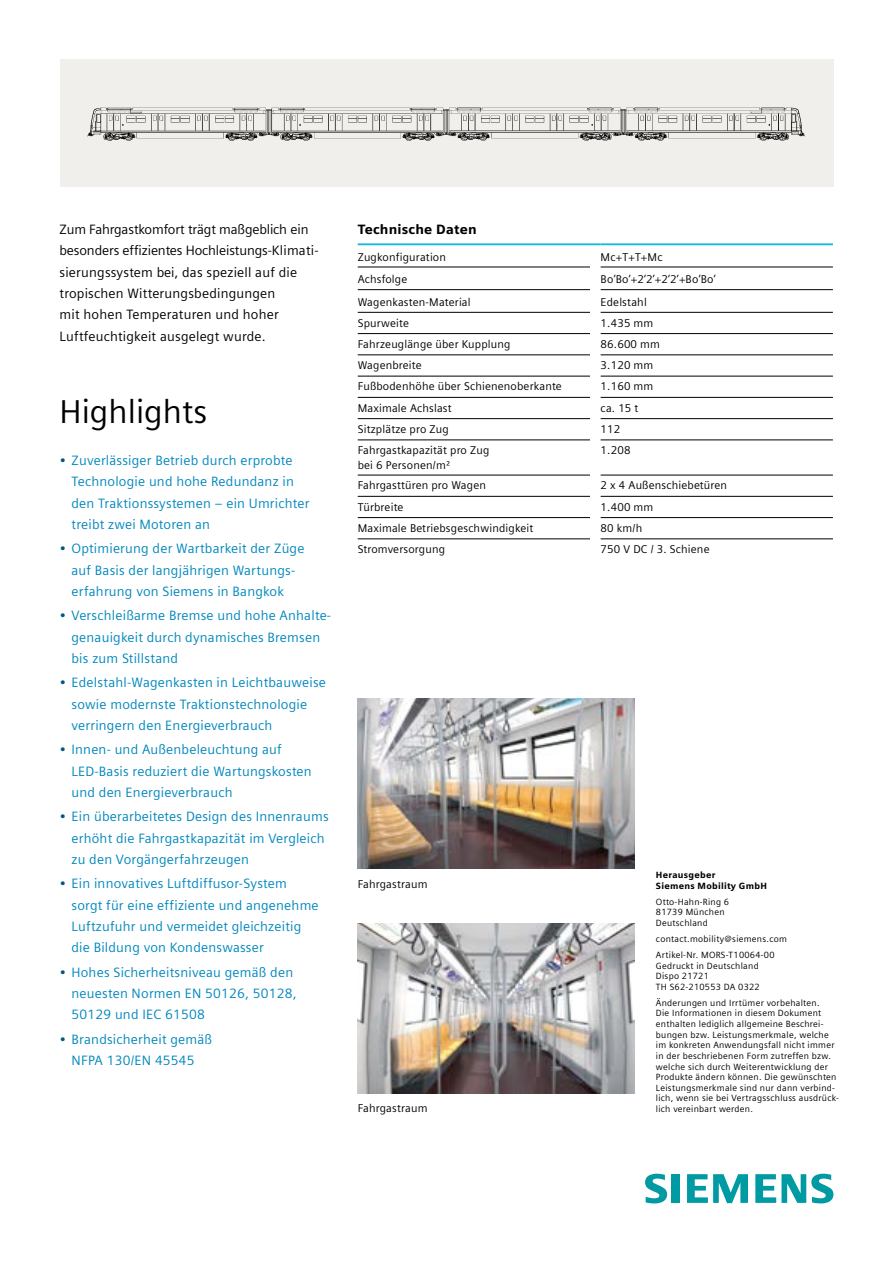
<style>
.page{position:relative;width:893px;height:1263px;background:#fff}
.page>*{position:absolute;margin:0;border:0;box-sizing:border-box;transform-origin:0 0}
.t1{font:33px "Siemens Sans Global";color:#000}
.t2{font:13.5px/21.3px "Siemens Sans Global";letter-spacing:.015em;color:#0087bd}
.t3{font:13.5px/21.3px "Siemens Sans Global";letter-spacing:.015em;color:#000}
.t4{font:900 13.5px "Siemens Sans";letter-spacing:.015em;color:#000}
.t5{font:11.25px/14.7px "Siemens Sans Global";letter-spacing:.015em;color:#000}
.t6{font:9px/10.6px "Siemens Sans Global";letter-spacing:.03em;color:#000}
.t7{font:900 9px/10.6px "Siemens Sans";letter-spacing:.03em;color:#000}
.s1{color:#00567f}
</style>
<div class="page">
<svg style="left:645px;top:1174px;width:35px;height:29px"></svg>
<svg style="left:687px;top:1174px;width:61px;height:29px"></svg>
<svg style="left:755px;top:1174px;width:78px;height:29px"></svg>
<hr style="left:358px;top:267px;width:232px;height:1px;background:#000">
<hr style="left:601px;top:267px;width:232px;height:1px;background:#000">
<hr style="left:358px;top:289px;width:232px;height:1px;background:#000">
<hr style="left:601px;top:289px;width:232px;height:1px;background:#000">
<hr style="left:358px;top:312px;width:232px;height:1px;background:#000">
<hr style="left:601px;top:312px;width:232px;height:1px;background:#000">
<hr style="left:358px;top:333px;width:232px;height:1px;background:#000">
<hr style="left:601px;top:333px;width:232px;height:1px;background:#000">
<hr style="left:358px;top:355px;width:232px;height:1px;background:#000">
<hr style="left:601px;top:355px;width:232px;height:1px;background:#000">
<hr style="left:358px;top:376px;width:232px;height:1px;background:#000">
<hr style="left:601px;top:376px;width:232px;height:1px;background:#000">
<hr style="left:358px;top:397px;width:232px;height:1px;background:#000">
<hr style="left:601px;top:397px;width:232px;height:1px;background:#000">
<hr style="left:358px;top:418px;width:232px;height:1px;background:#000">
<hr style="left:601px;top:418px;width:232px;height:1px;background:#000">
<hr style="left:358px;top:440px;width:232px;height:1px;background:#000">
<hr style="left:601px;top:440px;width:232px;height:1px;background:#000">
<hr style="left:358px;top:475px;width:232px;height:1px;background:#000">
<hr style="left:601px;top:475px;width:232px;height:1px;background:#000">
<hr style="left:358px;top:496px;width:232px;height:1px;background:#000">
<hr style="left:601px;top:496px;width:232px;height:1px;background:#000">
<hr style="left:358px;top:517px;width:232px;height:1px;background:#000">
<hr style="left:601px;top:517px;width:232px;height:1px;background:#000">
<hr style="left:358px;top:539px;width:232px;height:1px;background:#000">
<hr style="left:601px;top:539px;width:232px;height:1px;background:#000">
<hr style="left:358px;top:243px;width:232px;height:2px;background:#17b9de">
<svg style="left:590px;top:243px;width:11px;height:2px"></svg>
<hr style="left:601px;top:243px;width:232px;height:2px;background:#17b9de">
<div style="left:60px;top:60px;width:773px;height:127px;background:#f0efeb"></div>
<img style="left:87px;top:107px;width:718px;height:34px">
<img style="left:358px;top:923px;width:277px;height:170px">
<img style="left:358px;top:698px;width:277px;height:171px">
<p class="t3" style="left:60px;top:219px;width:261px">Zum Fahrgastkomfort trägt maßgeblich ein besonders effizientes Hochleistungs-Klimati&shy;sierungssystem bei, das speziell auf die tropischen Witterungsbedingungen<br>mit hohen Temperaturen und hoher Luftfeuchtigkeit ausgelegt wurde.</p>
<h1 class="t1" style="left:60px;top:387px;width:149px">Highlights</h1>
<p class="t2" style="left:72px;top:450px;width:239px;text-indent:-12px"><span class="s1">•</span> Zuverlässiger Betrieb durch erprobte Technologie und hohe Redundanz in den Traktionssystemen – ein Umrichter treibt zwei Motoren an</p>
<p class="t2" style="left:72px;top:539px;width:234px;text-indent:-12px"><span class="s1">•</span> Optimierung der Wartbarkeit der Züge auf Basis der langjährigen Wartungs&shy;erfahrung von Siemens in Bangkok</p>
<p class="t2" style="left:72px;top:606px;width:261px;text-indent:-12px"><span class="s1">•</span> Verschleißarme Bremse und hohe Anhalte&shy;genauigkeit durch dynamisches Bremsen bis zum Stillstand</p>
<p class="t2" style="left:72px;top:673px;width:256px;text-indent:-12px"><span class="s1">•</span> Edelstahl-Wagenkasten in Leichtbauweise sowie modernste Traktionstechnologie verringern den Energieverbrauch</p>
<p class="t2" style="left:72px;top:740px;width:242px;text-indent:-12px"><span class="s1">•</span> Innen- und Außenbeleuchtung auf<br>LED-Basis reduziert die Wartungskosten und den Energieverbrauch</p>
<p class="t2" style="left:72px;top:806px;width:259px;text-indent:-12px"><span class="s1">•</span> Ein überarbeitetes Design des Innenraums erhöht die Fahrgastkapazität im Vergleich zu den Vorgängerfahrzeugen</p>
<p class="t2" style="left:72px;top:873px;width:249px;text-indent:-12px"><span class="s1">•</span> Ein innovatives Luftdiffusor-System sorgt für eine effiziente und angenehme Luftzufuhr und vermeidet gleichzeitig die Bildung von Kondenswasser</p>
<p class="t2" style="left:72px;top:962px;width:227px;text-indent:-12px"><span class="s1">•</span> Hohes Sicherheitsniveau gemäß den neuesten Normen EN 50126, 50128,<br>50129 und IEC 61508</p>
<p class="t2" style="left:60px;top:1029px;width:154px;text-align:center"><span class="s1">•</span> Brandsicherheit gemäß<br>NFPA 130/EN 45545</p>
<p class="t4" style="left:358px;top:221px;width:120px">Technische Daten</p>
<p class="t5" style="left:358px;top:250px;width:90px">Zugkonfiguration</p>
<p class="t5" style="left:601px;top:250px;width:63px">Mc+T+T+Mc</p>
<p class="t5" style="left:358px;top:272px;width:51px">Achsfolge</p>
<p class="t5" style="left:601px;top:272px;width:117px">Bo’Bo’+2’2’+2’2’+Bo’Bo’</p>
<p class="t5" style="left:358px;top:295px;width:115px">Wagenkasten-Material</p>
<p class="t5" style="left:601px;top:295px;width:48px">Edelstahl</p>
<p class="t5" style="left:358px;top:316px;width:53px">Spurweite</p>
<p class="t5" style="left:601px;top:316px;width:54px">1.435 mm</p>
<p class="t5" style="left:358px;top:337px;width:154px">Fahrzeuglänge über Kupplung</p>
<p class="t5" style="left:601px;top:337px;width:61px">86.600 mm</p>
<p class="t5" style="left:358px;top:358px;width:66px">Wagenbreite</p>
<p class="t5" style="left:601px;top:358px;width:54px">3.120 mm</p>
<p class="t5" style="left:358px;top:379px;width:206px">Fußbodenhöhe über Schienenoberkante</p>
<p class="t5" style="left:601px;top:379px;width:54px">1.160 mm</p>
<p class="t5" style="left:358px;top:401px;width:96px">Maximale Achslast</p>
<p class="t5" style="left:601px;top:401px;width:39px">ca. 15 t</p>
<p class="t5" style="left:358px;top:422px;width:93px">Sitzplätze pro Zug</p>
<p class="t5" style="left:601px;top:422px;width:21px">112</p>
<p class="t5" style="left:358px;top:443px;width:133px">Fahrgastkapazität pro Zug bei 6 Personen/m²</p>
<p class="t5" style="left:601px;top:443px;width:31px">1.208</p>
<p class="t5" style="left:358px;top:478px;width:130px">Fahrgasttüren pro Wagen</p>
<p class="t5" style="left:601px;top:478px;width:128px">2 x 4 Außenschiebetüren</p>
<p class="t5" style="left:358px;top:500px;width:47px">Türbreite</p>
<p class="t5" style="left:601px;top:500px;width:54px">1.400 mm</p>
<p class="t5" style="left:358px;top:521px;width:177px">Maximale Betriebsgeschwindigkeit</p>
<p class="t5" style="left:601px;top:521px;width:43px">80 km/h</p>
<p class="t5" style="left:358px;top:542px;width:89px">Stromversorgung</p>
<p class="t5" style="left:601px;top:542px;width:110px">750 V DC / 3. Schiene</p>
<p class="t5" style="left:358px;top:877px;width:71px">Fahrgastraum</p>
<p class="t5" style="left:358px;top:1101px;width:71px">Fahrgastraum</p>
<p class="t7" style="left:656px;top:870px;width:112px">Herausgeber<br>Siemens Mobility GmbH</p>
<p class="t6" style="left:656px;top:897px;width:75px">Otto-Hahn-Ring 6<br>81739 München<br>Deutschland</p>
<p class="t6" style="left:656px;top:931px;width:133px;line-height:15.9px">contact.mobility@siemens.com<br>Artikel-Nr. MORS-T10064-00</p>
<p class="t6" style="left:656px;top:960px;width:105px">Gedruckt in Deutschland<br>Dispo 21721<br>TH S62-210553 DA 0322</p>
<p class="t6" style="left:656px;top:998px;width:184px">Änderungen und Irrtümer vorbehalten.<br>Die Informationen in diesem Dokument enthalten lediglich allgemeine Beschrei&shy;bungen bzw. Leistungsmerkmale, welche im konkreten Anwendungsfall nicht immer in der beschriebenen Form zutreffen bzw. welche sich durch Weiterentwicklung der Produkte ändern können. Die gewünschten Leistungsmerkmale sind nur dann verbind&shy;lich, wenn sie bei Vertragsschluss ausdrück&shy;lich vereinbart werden.</p>
</div>
